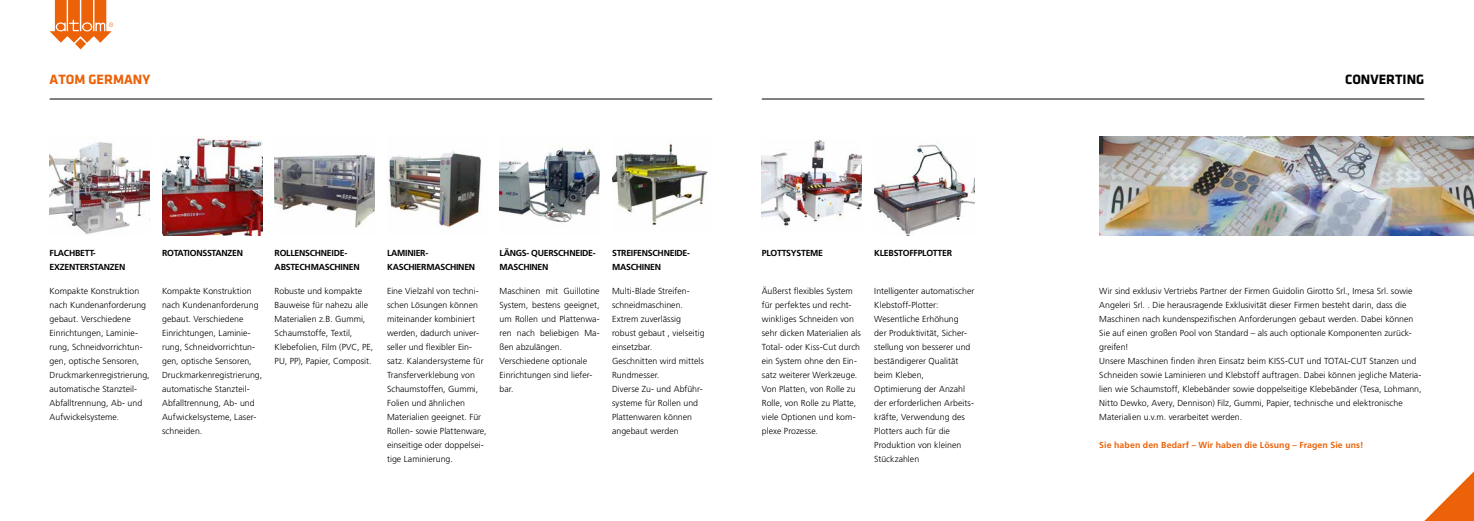
<style>
.page{position:relative;width:1474px;height:521px;background:#fff}
.page>*{position:absolute;margin:0;border:0;box-sizing:border-box;transform-origin:0 0}
.t1{font:14px "Klavika Bold Bold OSF";color:#eb6209}
.t2{font:14px "Klavika Bold Bold OSF";color:#000}
.t3{font:300 8.75px/14px "Frutiger LT Std";letter-spacing:.005em;color:#000}
.t4{font:700 8.75px/14px "Frutiger LT Std";letter-spacing:-.03em;color:#000}
.t5{font:700 8.75px "Frutiger LT Std";letter-spacing:.01em;color:#eb6209}
</style>
<div class="page">
<hr style="left:761px;top:99px;width:663px;height:1px;background:#000">
<svg style="left:50px;top:0;width:63px;height:49px"></svg>
<hr style="left:50px;top:99px;width:662px;height:1px;background:#000">
<img style="left:50px;top:142px;width:100px;height:92px">
<img style="left:162px;top:136px;width:100px;height:100px">
<img style="left:274px;top:154px;width:101px;height:74px">
<img style="left:387px;top:151px;width:94px;height:76px">
<img style="left:499px;top:146px;width:100px;height:77px">
<img style="left:612px;top:144px;width:96px;height:81px">
<svg style="left:1424px;top:472px;width:49px;height:49px"></svg>
<img style="left:874px;top:144px;width:100px;height:92px">
<img style="left:761px;top:139px;width:100px;height:87px">
<img style="left:1099px;top:136px;width:374px;height:100px">
<h1 class="t1" style="left:50px;top:71px;width:102px">ATOM GERMANY</h1>
<h1 class="t2" style="left:1344px;top:71px;width:81px">CONVERTING</h1>
<p class="t4" style="left:50px;top:246px;width:77px">FLACHBETT-<br>EXZENTERSTANZEN</p>
<p class="t3" style="left:50px;top:284px;width:102px">Kompakte Konstruktion nach Kundenanforderung gebaut. Verschiedene<br>Einrichtungen, Laminie&shy;rung, Schneidvorrichtun&shy;gen, optische Sensoren,<br>Druckmarkenregistrierung, automatische Stanzteil-<br>Abfalltrennung, Ab- und<br>Aufwickelsysteme.</p>
<p class="t4" style="left:162px;top:246px;width:82px">ROTATIONSSTANZEN</p>
<p class="t3" style="left:162px;top:284px;width:102px">Kompakte Konstruktion nach Kundenanforderung gebaut. Verschiedene<br>Einrichtungen, Laminie&shy;rung, Schneidvorrichtun&shy;gen, optische Sensoren,<br>Druckmarkenregistrierung, automatische Stanzteil-<br>Abfalltrennung, Ab- und<br>Aufwickelsysteme, Laser&shy;schneiden.</p>
<p class="t4" style="left:274px;top:246px;width:87px">ROLLENSCHNEIDE-<br>ABSTECHMASCHINEN</p>
<p class="t3" style="left:274px;top:284px;width:100px">Robuste und kompakte<br>Bauweise für nahezu alle<br>Materialien z.B. Gummi,<br>Schaumstoffe, Textil,<br>Klebefolien, Film (PVC, PE,<br>PU, PP), Papier, Composit.</p>
<p class="t4" style="left:387px;top:246px;width:90px">LAMINIER-<br>KASCHIERMASCHINEN</p>
<p class="t3" style="left:387px;top:284px;width:101px">Eine Vielzahl von techni&shy;schen Lösungen können miteinander kombiniert werden, dadurch univer&shy;seller und flexibler Ein&shy;satz. Kalandersysteme für<br>Transferverklebung von<br>Schaumstoffen, Gummi,<br>Folien und ähnlichen<br>Materialien geeignet. Für<br>Rollen- sowie Plattenware, einseitige oder doppelsei&shy;tige Laminierung.</p>
<p class="t4" style="left:499px;top:246px;width:98px">LÄNGS- QUERSCHNEIDE-<br>MASCHINEN</p>
<p class="t3" style="left:499px;top:284px;width:102px">Maschinen mit Guillotine<br>System, bestens geeignet, um Rollen und Plattenwa&shy;ren nach beliebigen Ma&shy;ßen abzulängen.<br>Verschiedene optionale<br>Einrichtungen sind liefer&shy;bar.</p>
<p class="t4" style="left:612px;top:246px;width:79px">STREIFENSCHNEIDE-<br>MASCHINEN</p>
<p class="t3" style="left:612px;top:284px;width:94px">Multi-Blade Streifen&shy;schneidmaschinen.<br>Extrem zuverlässig robust gebaut , vielseitig einsetzbar.<br>Geschnitten wird mittels<br>Rundmesser.<br>Diverse Zu- und Abführ&shy;systeme für Rollen und<br>Plattenwaren können angebaut werden</p>
<p class="t4" style="left:761px;top:246px;width:63px">PLOTTSYSTEME</p>
<p class="t3" style="left:761px;top:284px;width:101px">Äußerst flexibles System für perfektes und recht&shy;winkliges Schneiden von sehr dicken Materialien als<br>Total- oder Kiss-Cut durch ein System ohne den Ein&shy;satz weiterer Werkzeuge.<br>Von Platten, von Rolle zu<br>Rolle, von Rolle zu Platte, viele Optionen und kom&shy;plexe Prozesse.</p>
<p class="t4" style="left:874px;top:246px;width:79px">KLEBSTOFFPLOTTER</p>
<p class="t3" style="left:874px;top:284px;width:101px">Intelligenter automatischer<br>Klebstoff-Plotter:<br>Wesentliche Erhöhung<br>der Produktivität, Sicher&shy;stellung von besserer und beständigerer Qualität beim Kleben,<br>Optimierung der Anzahl der erforderlichen Arbeits&shy;kräfte, Verwendung des<br>Plotters auch für die<br>Produktion von kleinen<br>Stückzahlen</p>
<p class="t3" style="left:1099px;top:284px;width:324px">Wir sind exklusiv Vertriebs Partner der Firmen Guidolin Girotto Srl., Imesa Srl. sowie Angeleri Srl. . Die herausragende Exklusivität dieser Firmen besteht darin, dass die Maschinen nach kundenspezifischen Anforderungen gebaut werden. Dabei können Sie auf einen großen Pool von Standard – als auch optionale Komponenten zurück&shy;greifen!<br>Unsere Maschinen finden ihren Einsatz beim KISS-CUT und TOTAL-CUT Stanzen und Schneiden sowie Laminieren und Klebstoff auftragen. Dabei können jegliche Materia&shy;lien wie Schaumstoff, Klebebänder sowie doppelseitige Klebebänder (Tesa, Lohmann, Nitto Dewko, Avery, Dennison) Filz, Gummi, Papier, technische und elektronische Materialien u.v.m. verarbeitet werden.</p>
<p class="t5" style="left:1099px;top:440px;width:265px">Sie haben den Bedarf – Wir haben die Lösung – Fragen Sie uns!</p>
</div>
